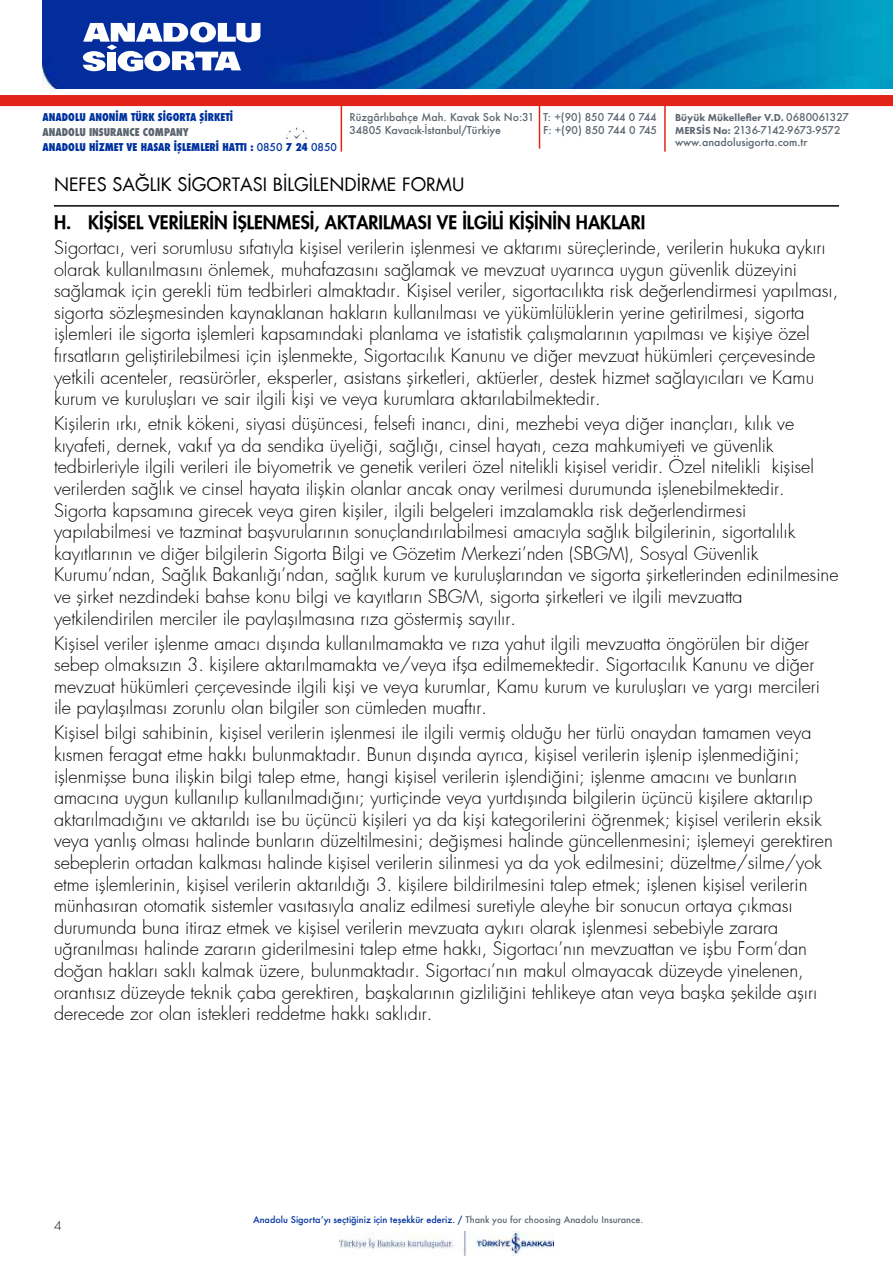
<style>
.page{position:relative;width:893px;height:1263px;background:#fff}
.page>*{position:absolute;margin:0;border:0;box-sizing:border-box;transform-origin:0 0}
.t1{font:300 18px/21.6px "Futura";color:#000}
.t2{font:800 18px "Futura";color:#000}
.t3{font:18px "Futura";color:#000}
.t4{font:300 12px "Futura";color:#000}
.t5{font:500 10.5px/12.6px "Futura";color:#5c6670}
.t6{font:800 condensed 10.5px/14.7px "Futura";color:#0033a0}
.t7{font:800 10.5px "Futura PT";color:#5c6670}
.t8{font:500 9px "Futura";color:#0033a0}
.s1{color:#5c6670}
.s2{font-weight:500;font-stretch:normal}
.s3{font-family:"Futura";font-weight:500}
.s4{font-family:"Futura PT";font-weight:800}
</style>
<div class="page">
<hr style="left:54px;top:205px;width:785px;height:2px;background:#000">
<img style="left:339px;top:1231px;width:215px;height:25px">
<hr style="left:341px;top:101px;width:1px;height:51px;background:#e2231a">
<svg style="left:286px;top:128px;width:21px;height:11px"></svg>
<hr style="left:539px;top:98px;width:1px;height:51px;background:#e2231a">
<hr style="left:664px;top:101px;width:2px;height:51px;background:#e2231a">
<img style="left:43px;top:0;width:850px;height:89px">
<div style="left:0;top:95px;width:893px;height:11px;background:#e2231a"></div>
<svg style="left:83px;top:22px;width:177px;height:49px"></svg>
<p class="t6" style="left:43px;top:110px;width:192px">ANADOLU ANONİM TÜRK SİGORTA ŞİRKETİ</p>
<p class="t6" style="left:43px;top:125px;width:296px"><span class="s1">ANADOLU INSURANCE COMPANY<br></span>ANADOLU HİZMET VE HASAR İŞLEMLERİ HATTI : <span class="s2">0850</span> 7 24 <span class="s2">0850</span></p>
<p class="t5" style="left:350px;top:111px;width:186px">Rüzgârlıbahçe Mah. Kavak Sok No:31<br>34805 Kavacık-İstanbul/Türkiye</p>
<p class="t5" style="left:543px;top:111px;width:116px">T: +(90) 850 744 0 744<br>F: +(90) 850 744 0 745</p>
<p class="t7" style="left:675px;top:111px;width:175px">Büyük Mükellefler V.D. <span class="s3">0680061327</span></p>
<p class="t5" style="left:675px;top:123px;width:167px"><span class="s4">MERSİS No:</span> 2136-7142-9673-9572 www.anadolusigorta.com.tr</p>
<p class="t3" style="left:54px;top:172px;width:412px">NEFES SAĞLIK SİGORTASI BİLGİLENDİRME FORMU</p>
<p class="t2" style="left:54px;top:210px;width:593px">H. KİŞİSEL VERİLERİN İŞLENMESİ, AKTARILMASI VE İLGİLİ KİŞİNİN HAKLARI</p>
<p class="t1" style="left:54px;top:237px;width:786px">Sigortacı, veri sorumlusu sıfatıyla kişisel verilerin işlenmesi ve aktarımı süreçlerinde, verilerin hukuka aykırı olarak kullanılmasını önlemek, muhafazasını sağlamak ve mevzuat uyarınca uygun güvenlik düzeyini sağlamak için gerekli tüm tedbirleri almaktadır. Kişisel veriler, sigortacılıkta risk değerlendirmesi yapılması, sigorta sözleşmesinden kaynaklanan hakların kullanılması ve yükümlülüklerin yerine getirilmesi, sigorta işlemleri ile sigorta işlemleri kapsamındaki planlama ve istatistik çalışmalarının yapılması ve kişiye özel fırsatların geliştirilebilmesi için işlenmekte, Sigortacılık Kanunu ve diğer mevzuat hükümleri çerçevesinde yetkili acenteler, reasürörler, eksperler, asistans şirketleri, aktüerler, destek hizmet sağlayıcıları ve Kamu kurum ve kuruluşları ve sair ilgili kişi ve veya kurumlara aktarılabilmektedir.</p>
<p class="t1" style="left:54px;top:413px;width:786px">Kişilerin ırkı, etnik kökeni, siyasi düşüncesi, felsefi inancı, dini, mezhebi veya diğer inançları, kılık ve kıyafeti, dernek, vakıf ya da sendika üyeliği, sağlığı, cinsel hayatı, ceza mahkumiyeti ve güvenlik tedbirleriyle ilgili verileri ile biyometrik ve genetik verileri özel nitelikli kişisel veridir. Özel nitelikli kişisel verilerden sağlık ve cinsel hayata ilişkin olanlar ancak onay verilmesi durumunda işlenebilmektedir.<br>Sigorta kapsamına girecek veya giren kişiler, ilgili belgeleri imzalamakla risk değerlendirmesi yapılabilmesi ve tazminat başvurularının sonuçlandırılabilmesi amacıyla sağlık bilgilerinin, sigortalılık kayıtlarının ve diğer bilgilerin Sigorta Bilgi ve Gözetim Merkezi’nden (SBGM), Sosyal Güvenlik Kurumu’ndan, Sağlık Bakanlığı’ndan, sağlık kurum ve kuruluşlarından ve sigorta şirketlerinden edinilmesine ve şirket nezdindeki bahse konu bilgi ve kayıtların SBGM, sigorta şirketleri ve ilgili mevzuatta yetkilendirilen merciler ile paylaşılmasına rıza göstermiş sayılır.</p>
<p class="t1" style="left:54px;top:632px;width:768px">Kişisel veriler işlenme amacı dışında kullanılmamakta ve rıza yahut ilgili mevzuatta öngörülen bir diğer sebep olmaksızın 3. kişilere aktarılmamakta ve/veya ifşa edilmemektedir. Sigortacılık Kanunu ve diğer mevzuat hükümleri çerçevesinde ilgili kişi ve veya kurumlar, Kamu kurum ve kuruluşları ve yargı mercileri ile paylaşılması zorunlu olan bilgiler son cümleden muaftır.</p>
<p class="t1" style="left:54px;top:722px;width:780px">Kişisel bilgi sahibinin, kişisel verilerin işlenmesi ile ilgili vermiş olduğu her türlü onaydan tamamen veya kısmen feragat etme hakkı bulunmaktadır. Bunun dışında ayrıca, kişisel verilerin işlenip işlenmediğini; işlenmişse buna ilişkin bilgi talep etme, hangi kişisel verilerin işlendiğini; işlenme amacını ve bunların amacına uygun kullanılıp kullanılmadığını; yurtiçinde veya yurtdışında bilgilerin üçüncü kişilere aktarılıp aktarılmadığını ve aktarıldı ise bu üçüncü kişileri ya da kişi kategorilerini öğrenmek; kişisel verilerin eksik veya yanlış olması halinde bunların düzeltilmesini; değişmesi halinde güncellenmesini; işlemeyi gerektiren sebeplerin ortadan kalkması halinde kişisel verilerin silinmesi ya da yok edilmesini; düzeltme/silme/yok etme işlemlerinin, kişisel verilerin aktarıldığı 3. kişilere bildirilmesini talep etmek; işlenen kişisel verilerin münhasıran otomatik sistemler vasıtasıyla analiz edilmesi suretiyle aleyhe bir sonucun ortaya çıkması durumunda buna itiraz etmek ve kişisel verilerin mevzuata aykırı olarak işlenmesi sebebiyle zarara uğranılması halinde zararın giderilmesini talep etme hakkı, Sigortacı’nın mevzuattan ve işbu Form’dan doğan hakları saklı kalmak üzere, bulunmaktadır. Sigortacı’nın makul olmayacak düzeyde yinelenen, orantısız düzeyde teknik çaba gerektiren, başkalarının gizliliğini tehlikeye atan veya başka şekilde aşırı derecede zor olan istekleri reddetme hakkı saklıdır.</p>
<p class="t4" style="left:54px;top:1217px;width:9px">4</p>
<p class="t8" style="left:253px;top:1213px;width:392px">Anadolu Sigorta’yı seçtiğiniz için teşekkür ederiz. / <span class="s1">Thank you for choosing Anadolu Insurance.</span></p>
</div>
